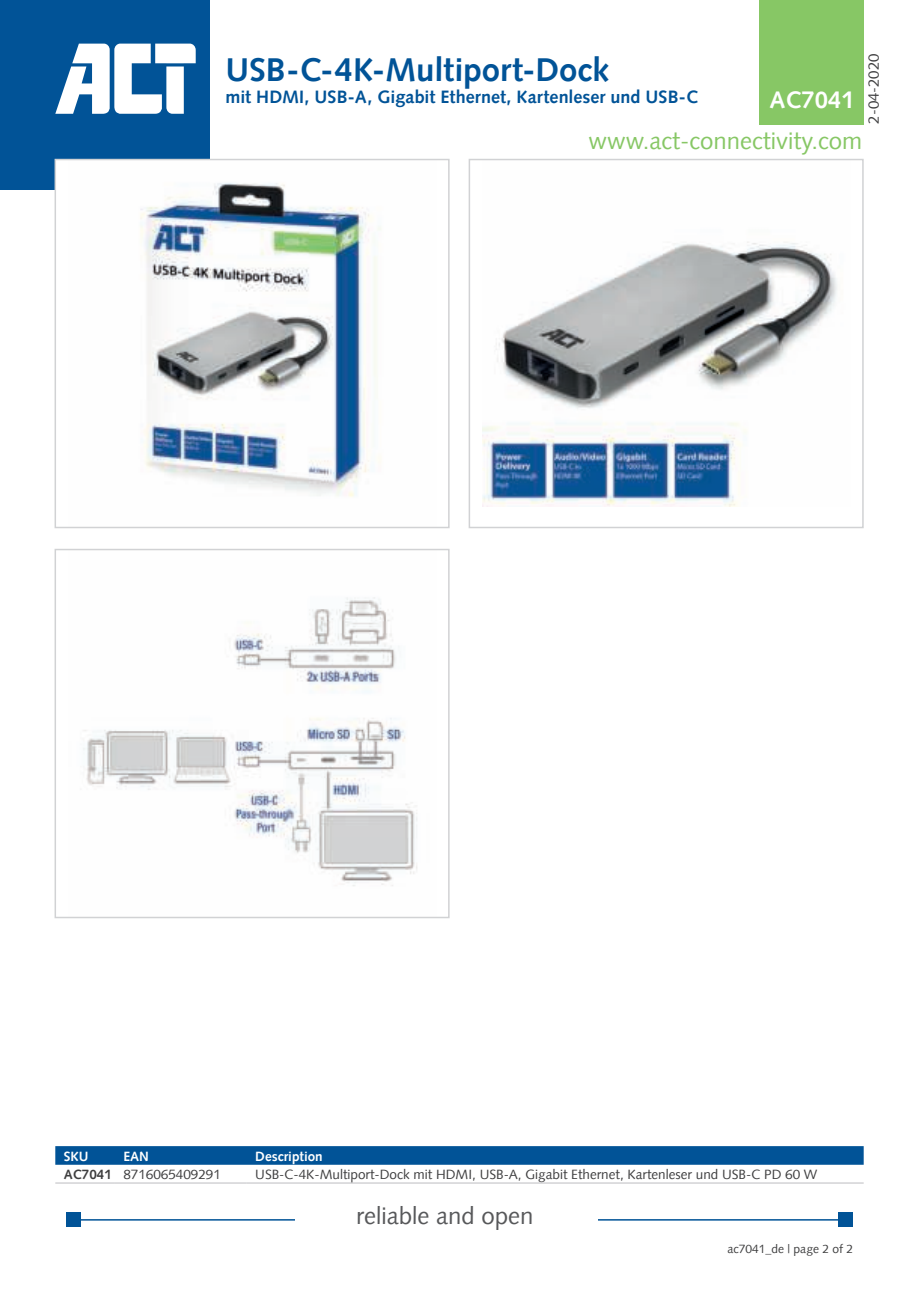
<style>
.page{position:relative;width:919px;height:1289px;background:#fff}
.page>*{position:absolute;margin:0;border:0;box-sizing:border-box;transform-origin:0 0}
.t1{font:700 33px "Syntax LT";color:#015397}
.t2{font:24px "Syntax LT";color:#87c765}
.t3{font:24px "Syntax LT";color:#57585a}
.t4{font:700 24px "Syntax LT";color:#fff}
.t5{font:700 18px "Syntax LT";letter-spacing:.005em;color:#015397}
.t6{font:15px "Syntax LT";color:#3e3e3f}
.t7{font:13.5px "Syntax LT";color:#3e3e3f}
.t8{font:700 13.5px "Syntax LT";color:#fff}
.t9{font:12px "Syntax LT";color:#3e3e3f}
.s1{font-weight:700}
</style>
<div class="page">
<hr style="left:75px;top:1219px;width:766px;height:1px;background:#015397">
<div style="left:66px;top:1212px;width:15px;height:15px;background:#015397"></div>
<div style="left:837px;top:1212px;width:15px;height:15px;background:#015397"></div>
<div style="left:295px;top:1203px;width:302px;height:23px;background:#fff"></div>
<div style="left:0;top:0;width:209px;height:189px;background:#015397"></div>
<svg style="left:55px;top:44px;width:141px;height:70px"></svg>
<div style="left:759px;top:0;width:104px;height:124px;background:#87c765"></div>
<div style="left:55px;top:1146px;width:808px;height:18px;background:#015397"></div>
<hr style="left:55px;top:1182px;width:60px;height:1px;background:#bcbdc0">
<hr style="left:115px;top:1182px;width:132px;height:1px;background:#bcbdc0">
<hr style="left:247px;top:1182px;width:616px;height:1px;background:#bcbdc0">
<div style="left:55px;top:159px;width:394px;height:368px;background:#fff"></div>
<img style="left:140px;top:183px;width:241px;height:314px">
<div style="left:55px;top:159px;width:394px;height:369px;border:2px solid #d1d2d4"></div>
<img style="left:83px;top:597px;width:334px;height:289px">
<div style="left:55px;top:549px;width:394px;height:369px;border:2px solid #d1d2d4"></div>
<img style="left:482px;top:242px;width:355px;height:264px">
<div style="left:468px;top:159px;width:395px;height:369px;border:2px solid #d1d2d4"></div>
<h1 class="t1" style="left:225px;top:56px;width:385px">USB-C-4K-Multiport-Dock</h1>
<h3 class="t5" style="left:225px;top:89px;width:474px">mit HDMI, USB-A, Gigabit Ethernet, Kartenleser und USB-C</h3>
<h2 class="t4" style="left:769px;top:90px;width:87px">AC7041</h2>
<h2 class="t2" style="left:588px;top:131px;width:275px">www.act-connectivity.com</h2>
<p class="t6" style="left:867px;top:124px;width:72px;rotate:-90deg">2-04-2020</p>
<p class="t8" style="left:64px;top:1150px;width:26px">SKU</p>
<p class="t8" style="left:123px;top:1150px;width:27px">EAN</p>
<p class="t8" style="left:255px;top:1150px;width:69px">Description</p>
<p class="t7" style="left:64px;top:1168px;width:159px"><span class="s1">AC7041</span> 8716065409291</p>
<p class="t7" style="left:255px;top:1168px;width:563px">USB-C-4K-Multiport-Dock mit HDMI, USB-A, Gigabit Ethernet, Kartenleser und USB-C PD 60 W</p>
<h2 class="t3" style="left:356px;top:1205px;width:179px">reliable and open</h2>
<p class="t9" style="left:727px;top:1244px;width:127px">ac7041_de | page 2 of 2</p>
</div>
